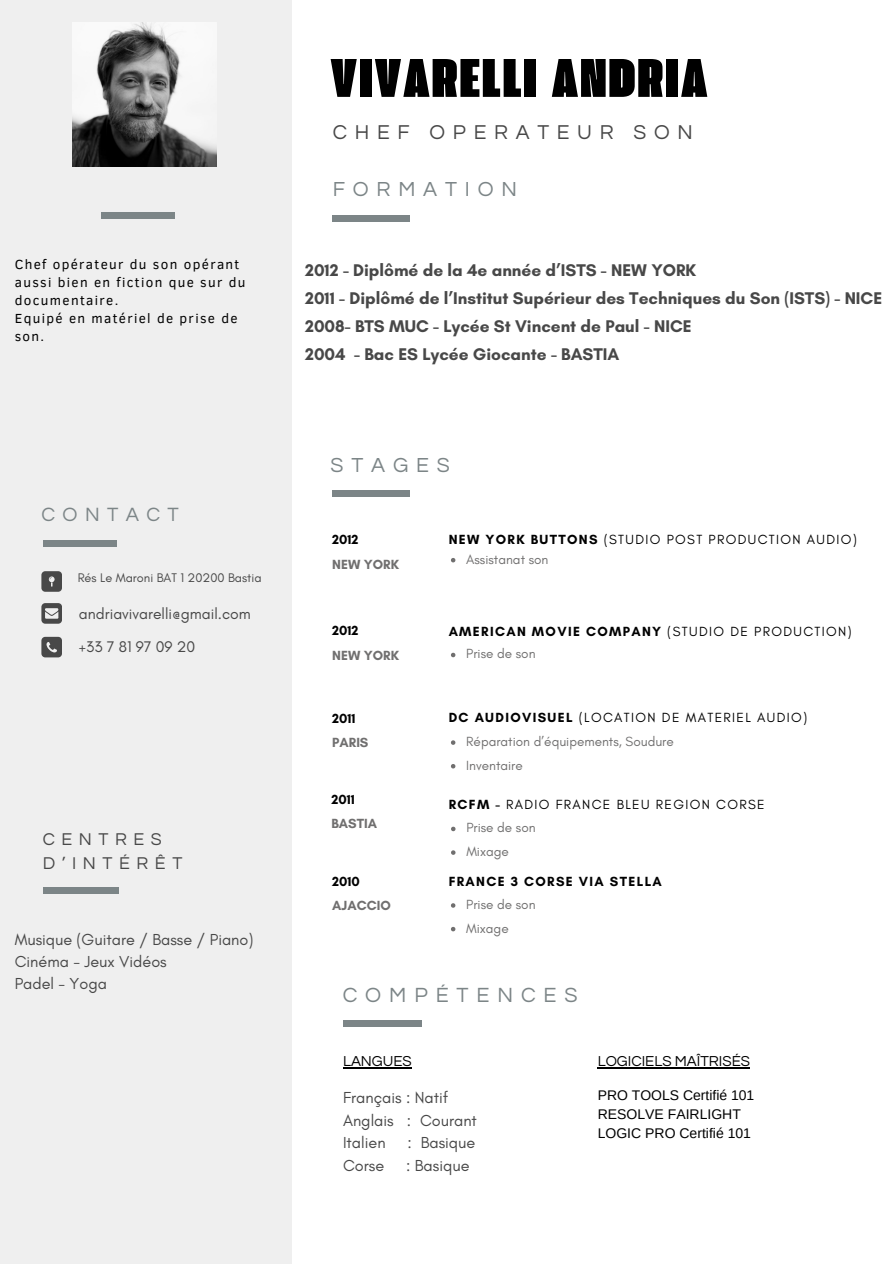
<style>
.page{position:relative;width:894px;height:1264px;background:#fff}
.page>*{position:absolute;margin:0;border:0;box-sizing:border-box;transform-origin:0 0}
.t1{font:57px "Extenda 60 Giga";letter-spacing:.04em;color:#000}
.t2{font:21.3px "Questrial";letter-spacing:.37em;color:#7c8587}
.t3{font:21.15px "Questrial";letter-spacing:.37em;color:#7c8587}
.t4{font:20.85px "Questrial";letter-spacing:.37em;color:#484848}
.t5{font:19.95px "Questrial";letter-spacing:.37em;color:#7c8587}
.t6{font:17.7px/24px "Questrial";letter-spacing:.37em;color:#484848}
.t7{font:700 17.25px/28.2px "Glacial Indifference";color:#484848}
.t8{font:16.2px/22.5px "Glacial Indifference";color:#484848}
.t9{font:15.75px "Glacial Indifference";color:#484848}
.t10{font:15px "Questrial";color:#000}
.t11{font:13.95px "Arimo";color:#000}
.t12{font:13.5px "Glacial Indifference";letter-spacing:.1em;color:#000}
.t13{font:13.5px "Glacial Indifference";color:#706f6f}
.t14{font:13.5px/18px "Clear Sans";letter-spacing:.1em;color:#000}
.t15{font:700 13.5px "Glacial Indifference";letter-spacing:.1em;color:#000}
.t16{font:700 13.5px "Glacial Indifference";color:#706f6f}
.t17{font:12.75px "Glacial Indifference";color:#484848}
.s1{font-weight:700}
.s2{font-weight:400}
</style>
<div class="page">
<div style="left:0;top:0;width:292px;height:1263px;background:#efefef"></div>
<div style="left:43px;top:887px;width:75px;height:6px;background:#7c8587"></div>
<div style="left:43px;top:540px;width:73px;height:6px;background:#7c8587"></div>
<svg style="left:41px;top:571px;width:21px;height:20px"></svg>
<svg style="left:41px;top:603px;width:21px;height:20px"></svg>
<svg style="left:41px;top:637px;width:21px;height:20px"></svg>
<div style="left:332px;top:215px;width:78px;height:7px;background:#7c8587"></div>
<div style="left:332px;top:490px;width:78px;height:7px;background:#7c8587"></div>
<div style="left:343px;top:1019px;width:78px;height:7px;background:#7c8587"></div>
<div style="left:102px;top:212px;width:73px;height:6px;background:#7c8587"></div>
<img style="left:73px;top:22px;width:144px;height:144px">
<hr style="left:343px;top:1066px;width:68px;height:2px;background:#000">
<svg style="left:451px;top:558px;width:4px;height:4px"></svg>
<svg style="left:451px;top:652px;width:4px;height:5px"></svg>
<svg style="left:451px;top:740px;width:4px;height:4px"></svg>
<svg style="left:451px;top:764px;width:4px;height:4px"></svg>
<svg style="left:451px;top:903px;width:4px;height:4px"></svg>
<svg style="left:451px;top:926px;width:4px;height:5px"></svg>
<hr style="left:597px;top:1066px;width:152px;height:2px;background:#000">
<svg style="left:451px;top:826px;width:4px;height:5px"></svg>
<svg style="left:451px;top:850px;width:4px;height:4px"></svg>
<p class="t14" style="left:15px;top:254px;width:232px">Chef opérateur du son opérant aussi bien en fiction que sur du documentaire.</p>
<h2 class="t14" style="left:15px;top:308px;width:224px">Equipé en matériel de prise de son.</h2>
<p class="t5" style="left:41px;top:504px;width:139px">CONTACT</p>
<p class="t17" style="left:78px;top:570px;width:185px">Rés Le Maroni BAT 1 20200 Bastia</p>
<p class="t9" style="left:79px;top:604px;width:173px">andriavivarelli@gmail.com</p>
<p class="t9" style="left:79px;top:637px;width:118px">+33 7 81 97 09 20</p>
<p class="t6" style="left:43px;top:827px;width:141px">CENTRES<br>D’INTÉRÊT</p>
<h2 class="t8" style="left:15px;top:927px;width:240px">Musique (Guitare / Basse / Piano)</h2>
<p class="t8" style="left:15px;top:949px;width:153px">Cinéma - Jeux Vidéos</p>
<h6 class="t8" style="left:15px;top:972px;width:94px">Padel - Yoga</h6>
<p class="t1" style="left:330px;top:52px;width:378px">VIVARELLI ANDRIA</p>
<p class="t4" style="left:332px;top:121px;width:361px">CHEF OPERATEUR SON</p>
<h5 class="t3" style="left:332px;top:179px;width:186px">FORMATION</h5>
<p class="t7" style="left:305px;top:256px;width:578px">2012 - Diplômé de la 4e année d’ISTS - NEW YORK<br>2011 - Diplômé de l’Institut Supérieur des Techniques du Son (ISTS) - NICE 2008- BTS MUC - Lycée St Vincent de Paul - NICE<br>2004 - Bac ES Lycée Giocante - BASTIA</p>
<h5 class="t3" style="left:330px;top:454px;width:121px">STAGES</h5>
<h2 class="t15" style="left:332px;top:531px;width:28px">2012</h2>
<p class="t16" style="left:332px;top:555px;width:68px">NEW YORK</p>
<h2 class="t15" style="left:332px;top:622px;width:28px">2012</h2>
<h1 class="t16" style="left:332px;top:646px;width:68px">NEW YORK</h1>
<p class="t15" style="left:332px;top:709px;width:25px">2011</p>
<p class="t16" style="left:332px;top:734px;width:38px">PARIS</p>
<h4 class="t12" style="left:448px;top:531px;width:409px"><span class="s1">NEW YORK BUTTONS</span> (STUDIO POST PRODUCTION AUDIO)</h4>
<h2 class="t13" style="left:466px;top:550px;width:84px">Assistanat son</h2>
<p class="t15" style="left:448px;top:622px;width:404px">AMERICAN MOVIE COMPANY <span class="s2">(STUDIO DE PRODUCTION)</span></p>
<p class="t13" style="left:466px;top:645px;width:71px">Prise de son</p>
<p class="t12" style="left:448px;top:709px;width:360px"><span class="s1">DC AUDIOVISUEL</span> (LOCATION DE MATERIEL AUDIO)</p>
<p class="t13" style="left:466px;top:733px;width:209px">Réparation d’équipements, Soudure</p>
<p class="t13" style="left:466px;top:756px;width:58px">Inventaire</p>
<p class="t15" style="left:331px;top:791px;width:25px">2011</p>
<p class="t12" style="left:448px;top:796px;width:317px"><span class="s1">RCFM -</span> RADIO FRANCE BLEU REGION CORSE</p>
<p class="t16" style="left:331px;top:815px;width:47px">BASTIA</p>
<h6 class="t13" style="left:466px;top:819px;width:71px">Prise de son</h6>
<h5 class="t13" style="left:466px;top:843px;width:44px">Mixage</h5>
<p class="t15" style="left:332px;top:872px;width:29px">2010</p>
<p class="t16" style="left:332px;top:897px;width:60px">AJACCIO</p>
<p class="t15" style="left:448px;top:873px;width:215px">FRANCE 3 CORSE VIA STELLA</p>
<p class="t13" style="left:466px;top:896px;width:71px">Prise de son</p>
<p class="t13" style="left:466px;top:919px;width:44px">Mixage</p>
<h3 class="t2" style="left:342px;top:984px;width:236px">COMPÉTENCES</h3>
<h5 class="t10" style="left:343px;top:1053px;width:70px">LANGUES</h5>
<p class="t8" style="left:343px;top:1086px;width:135px">Français : Natif<br>Anglais : Courant<br>Italien</p>
<p class="t8" style="left:407px;top:1131px;width:69px">: Basique</p>
<p class="t8" style="left:343px;top:1153px;width:43px">Corse</p>
<p class="t8" style="left:406px;top:1153px;width:65px">: Basique</p>
<p class="t10" style="left:597px;top:1053px;width:154px">LOGICIELS MAÎTRISÉS</p>
<p class="t11" style="left:597px;top:1087px;width:158px">PRO TOOLS Certifié 101</p>
<p class="t11" style="left:597px;top:1106px;width:145px">RESOLVE FAIRLIGHT</p>
<p class="t11" style="left:597px;top:1125px;width:155px">LOGIC PRO Certifié 101</p>
</div>
